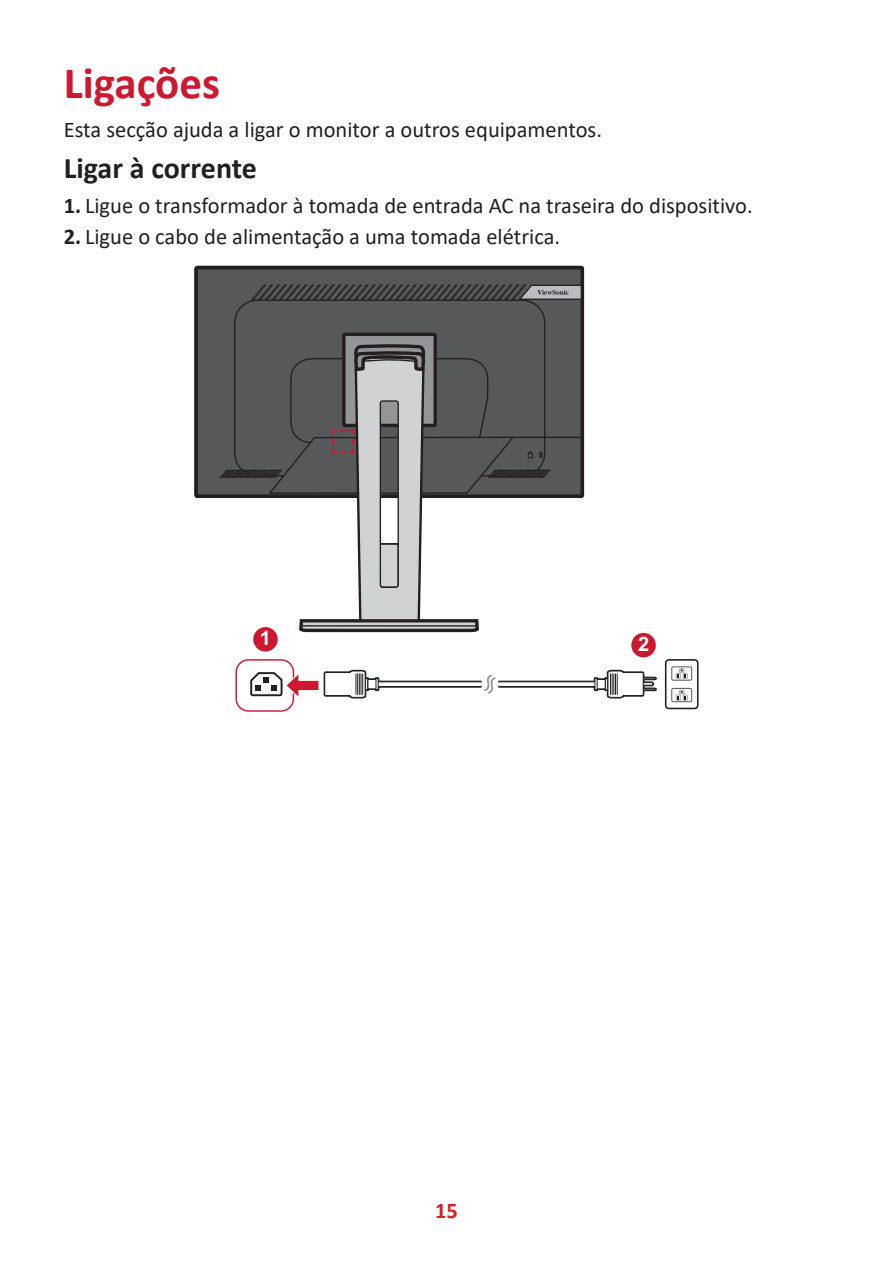
<style>
.page{position:relative;width:893px;height:1263px;background:#fff}
.page>*{position:absolute;margin:0;border:0;box-sizing:border-box;transform-origin:0 0}
.t1{font:700 45px "Calibri";color:#ce182f}
.t2{font:700 30px "Calibri";color:#231f20}
.t3{font:22.5px "Calibri";color:#231f20}
.t4{font:700 22.5px "Calibri";color:#d1232a}
.t5{font:700 19.95px "Arial";color:#fff}
.s1{font-weight:700}
</style>
<div class="page">
<div style="left:196px;top:267px;width:386px;height:229px;background:#57585a"></div>
<svg style="left:234px;top:300px;width:312px;height:45px"></svg>
<div style="left:344px;top:334px;width:91px;height:91px;background:#939598"></div>
<div style="left:342px;top:333px;width:95px;height:94px;border:3px solid #231f20"></div>
<div style="left:194px;top:266px;width:390px;height:232px;border:3px solid #231f20"></div>
<svg style="left:251px;top:284px;width:333px;height:17px"></svg>
<div style="left:665px;top:659px;width:33px;height:50px;border:2px solid #231f20;border-radius:3px"></div>
<div style="left:671px;top:666px;width:21px;height:14px;border:1px solid #57585a"></div>
<svg style="left:675px;top:668px;width:13px;height:11px"></svg>
<div style="left:671px;top:688px;width:21px;height:14px;border:1px solid #57585a"></div>
<svg style="left:675px;top:689px;width:13px;height:12px"></svg>
<svg style="left:220px;top:345px;width:437px;height:367px"></svg>
<h1 class="t1" style="left:64px;top:51px;width:158px">Ligações</h1>
<p class="t3" style="left:64px;top:114px;width:540px">Esta secção ajuda a ligar o monitor a outros equipamentos.</p>
<h2 class="t2" style="left:64px;top:146px;width:195px">Ligar à corrente</h2>
<p class="t3" style="left:64px;top:190px;width:691px"><span class="s1">1.</span> Ligue o transformador à tomada de entrada AC na traseira do dispositivo.</p>
<p class="t3" style="left:64px;top:221px;width:498px"><span class="s1">2.</span> Ligue o cabo de alimentação a uma tomada elétrica.</p>
<p class="t5" style="left:260px;top:624px;width:13px">1</p>
<p class="t5" style="left:638px;top:630px;width:13px">2</p>
<p class="t4" style="left:435px;top:1194px;width:24px">15</p>
</div>
